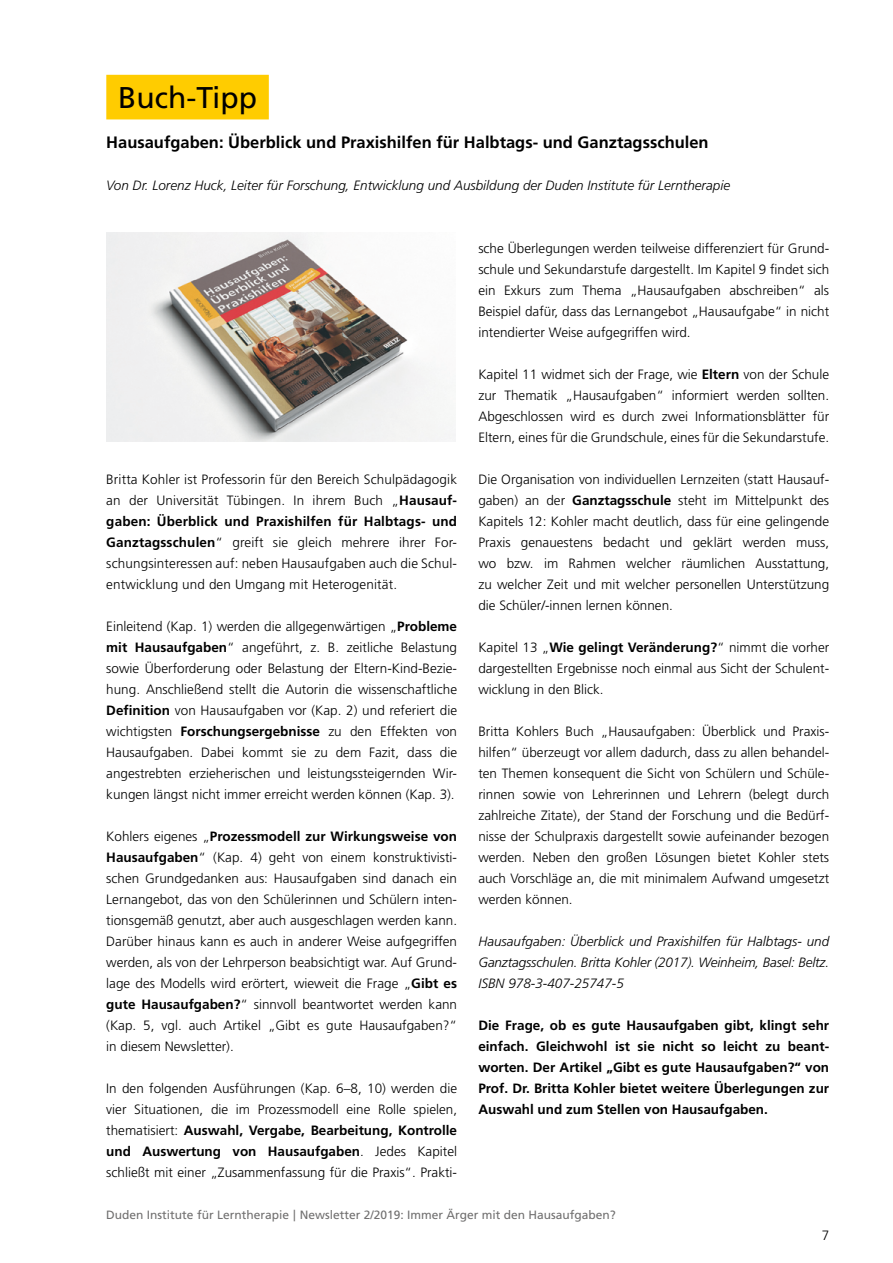
<style>
.page{position:relative;width:893px;height:1263px;background:#fff}
.page>*{position:absolute;margin:0;border:0;box-sizing:border-box;transform-origin:0 0}
.t1{font:30px "DP Frutiger";color:#000}
.t2{font:700 16.5px "DP Frutiger";color:#000}
.t3{font:300 13.5px/21px "DP Frutiger";color:#000;text-align:justify}
.t4{font:italic 300 13.5px/21px "DP Frutiger";color:#000;text-align:justify}
.t5{font:700 13.5px/21px "DP Frutiger";color:#000;text-align:justify}
.t6{font:12px "DP Frutiger";color:#706f6f}
.s1{font-weight:700}
</style>
<div class="page">
<div style="left:106px;top:75px;width:163px;height:44px;background:#fc0"></div>
<img style="left:106px;top:232px;width:349px;height:210px">
<h1 class="t1" style="left:118px;top:79px;width:140px">Buch-Tipp</h1>
<p class="t2" style="left:106px;top:132px;width:604px">Hausaufgaben: Überblick und Praxishilfen für Halbtags- und Ganztagsschulen</p>
<p class="t4" style="left:106px;top:175px;width:625px">Von Dr. Lorenz Huck, Leiter für Forschung, Entwicklung und Ausbildung der Duden Institute für Lerntherapie</p>
<p class="t3" style="left:106px;top:469px;width:352px">Britta Kohler ist Professorin für den Bereich Schulpädagogik an der Universität Tübingen. In ihrem Buch „<span class="s1">Hausauf&shy;gaben: Überblick und Praxishilfen für Halbtags- und Ganztagsschulen</span>“ greift sie gleich mehrere ihrer For&shy;schungsinteressen auf: neben Hausaufgaben auch die Schul&shy;entwicklung und den Umgang mit Heterogenität.</p>
<p class="t3" style="left:106px;top:616px;width:352px">Einleitend (Kap. 1) werden die allgegenwärtigen „<span class="s1">Probleme mit Hausaufgaben</span>“ angeführt, z. B. zeitliche Belastung sowie Überforderung oder Belastung der Eltern-Kind-Bezie&shy;hung. Anschließend stellt die Autorin die wissenschaftliche <span class="s1">Definition</span> von Hausaufgaben vor (Kap. 2) und referiert die wichtigsten <span class="s1">Forschungsergebnisse</span> zu den Effekten von Hausaufgaben. Dabei kommt sie zu dem Fazit, dass die angestrebten erzieherischen und leistungssteigernden Wir&shy;kungen längst nicht immer erreicht werden können (Kap. 3).</p>
<p class="t3" style="left:106px;top:826px;width:352px">Kohlers eigenes „<span class="s1">Prozessmodell zur Wirkungsweise von Hausaufgaben</span>“ (Kap. 4) geht von einem konstruktivisti&shy;schen Grundgedanken aus: Hausaufgaben sind danach ein Lernangebot, das von den Schülerinnen und Schülern inten&shy;tionsgemäß genutzt, aber auch ausgeschlagen werden kann.<br>Darüber hinaus kann es auch in anderer Weise aufgegriffen werden, als von der Lehrperson beabsichtigt war. Auf Grund&shy;lage des Modells wird erörtert, wieweit die Frage „<span class="s1">Gibt es gute Hausaufgaben?</span>“ sinnvoll beantwortet werden kann (Kap. 5, vgl. auch Artikel „Gibt es gute Hausaufgaben?“ in diesem Newsletter).</p>
<p class="t3" style="left:106px;top:1078px;width:352px">In den folgenden Ausführungen (Kap. 6–8, 10) werden die vier Situationen, die im Prozessmodell eine Rolle spielen, thematisiert: <span class="s1">Auswahl, Vergabe, Bearbeitung, Kontrolle und Auswertung von Hausaufgaben</span>. Jedes Kapitel schließt mit einer „Zusammenfassung für die Praxis“. Prakti-</p>
<p class="t3" style="left:478px;top:238px;width:352px">sche Überlegungen werden teilweise differenziert für Grund&shy;schule und Sekundarstufe dargestellt. Im Kapitel 9 findet sich ein Exkurs zum Thema „Hausaufgaben abschreiben“ als Beispiel dafür, dass das Lernangebot „Hausaufgabe“ in nicht intendierter Weise aufgegriffen wird.</p>
<p class="t3" style="left:478px;top:364px;width:352px">Kapitel 11 widmet sich der Frage, wie <span class="s1">Eltern</span> von der Schule zur Thematik „Hausaufgaben“ informiert werden sollten.<br>Abgeschlossen wird es durch zwei Informationsblätter für Eltern, eines für die Grundschule, eines für die Sekundarstufe.</p>
<p class="t3" style="left:478px;top:469px;width:352px">Die Organisation von individuellen Lernzeiten (statt Hausauf&shy;gaben) an der <span class="s1">Ganztagsschule</span> steht im Mittelpunkt des Kapitels 12: Kohler macht deutlich, dass für eine gelingende Praxis genauestens bedacht und geklärt werden muss, wo bzw. im Rahmen welcher räumlichen Ausstattung, zu welcher Zeit und mit welcher personellen Unterstützung die Schüler/-innen lernen können.</p>
<p class="t3" style="left:478px;top:637px;width:352px">Kapitel 13 „<span class="s1">Wie gelingt Veränderung?</span>“ nimmt die vorher dargestellten Ergebnisse noch einmal aus Sicht der Schulent&shy;wicklung in den Blick.</p>
<p class="t3" style="left:478px;top:721px;width:352px">Britta Kohlers Buch „Hausaufgaben: Überblick und Praxis&shy;hilfen“ überzeugt vor allem dadurch, dass zu allen behandel&shy;ten Themen konsequent die Sicht von Schülern und Schüle&shy;rinnen sowie von Lehrerinnen und Lehrern (belegt durch zahlreiche Zitate), der Stand der Forschung und die Bedürf&shy;nisse der Schulpraxis dargestellt sowie aufeinander bezogen werden. Neben den großen Lösungen bietet Kohler stets auch Vorschläge an, die mit minimalem Aufwand umgesetzt werden können.</p>
<p class="t4" style="left:478px;top:931px;width:352px">Hausaufgaben: Überblick und Praxishilfen für Halbtags- und Ganztagsschulen. Britta Kohler (2017). Weinheim, Basel: Beltz.<br>ISBN 978-3-407-25747-5</p>
<p class="t5" style="left:478px;top:1015px;width:352px">Die Frage, ob es gute Hausaufgaben gibt, klingt sehr einfach. Gleichwohl ist sie nicht so leicht zu beant&shy;worten. Der Artikel „Gibt es gute Hausaufgaben?“ von Prof. Dr. Britta Kohler bietet weitere Überlegungen zur Auswahl und zum Stellen von Hausaufgaben.</p>
<p class="t6" style="left:106px;top:1208px;width:511px">Duden Institute für Lerntherapie | Newsletter 2/2019: Immer Ärger mit den Hausaufgaben?</p>
<p class="t3" style="left:822px;top:1225px;width:9px">7</p>
</div>
